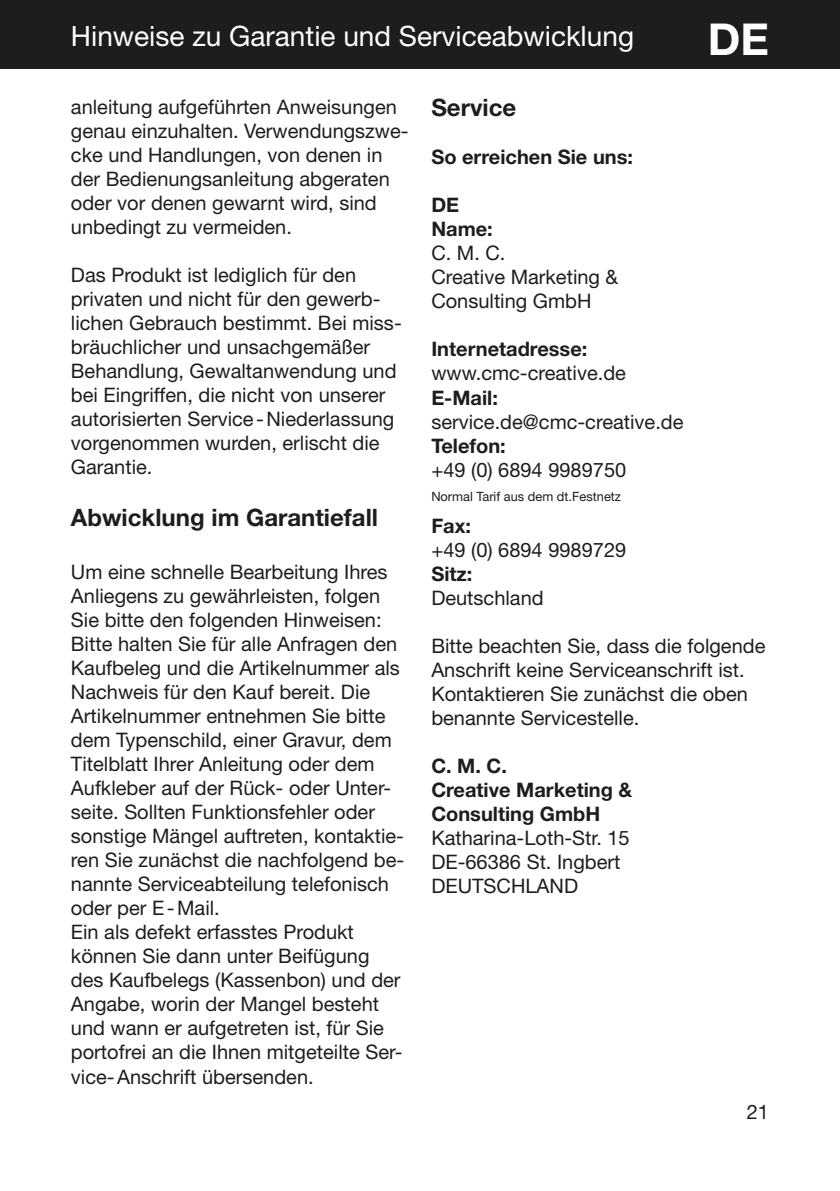
<style>
.page{position:relative;width:840px;height:1191px;background:#fff}
.page>*{position:absolute;margin:0;border:0;box-sizing:border-box;transform-origin:0 0}
.t1{font:700 44px "Helvetica Neue LT Std";color:#fff}
.t2{font:28px "Helvetica Neue LT Std";color:#fff}
.t3{font:700 24px "Helvetica Neue LT Std";color:#1d1d1b}
.t4{font:20px/24px "Helvetica Neue LT Std";color:#1d1d1b}
.t5{font:700 20px/24px "Helvetica Neue LT Std";color:#1d1d1b}
.t6{font:12.8px "Helvetica Neue LT Std";color:#1d1d1b}
</style>
<div class="page">
<div style="left:0;top:0;width:839px;height:68px;background:#1d1d1b"></div>
<h2 class="t2" style="left:71px;top:19px;width:564px">Hinweise zu Garantie und Serviceabwicklung</h2>
<h1 class="t1" style="left:707px;top:12px;width:63px">DE</h1>
<p class="t4" style="left:71px;top:94px;width:339px">anleitung aufgeführten Anweisungen genau einzuhalten. Verwendungszwe&shy;cke und Handlungen, von denen in der Bedienungsanleitung abgeraten oder vor denen gewarnt wird, sind unbedingt zu vermeiden.</p>
<p class="t4" style="left:71px;top:262px;width:332px">Das Produkt ist lediglich für den privaten und nicht für den gewerb&shy;lichen Gebrauch bestimmt. Bei miss&shy;bräuchlicher und unsachgemäßer<br>Behandlung, Gewaltanwendung und bei Eingriffen, die nicht von unserer autorisierten Service-Niederlassung vorgenommen wurden, erlischt die<br>Garantie.</p>
<p class="t3" style="left:71px;top:503px;width:308px">Abwicklung im Garantiefall</p>
<p class="t4" style="left:71px;top:560px;width:335px">Um eine schnelle Bearbeitung Ihres Anliegens zu gewährleisten, folgen Sie bitte den folgenden Hinweisen:<br>Bitte halten Sie für alle Anfragen den Kaufbeleg und die Artikelnummer als Nachweis für den Kauf bereit. Die Artikelnummer entnehmen Sie bitte dem Typenschild, einer Gravur, dem Titelblatt Ihrer Anleitung oder dem Aufkleber auf der Rück- oder Unter&shy;seite. Sollten Funktionsfehler oder sonstige Mängel auftreten, kontaktie&shy;ren Sie zunächst die nachfolgend be&shy;nannte Serviceabteilung telefonisch oder per E-Mail.<br>Ein als defekt erfasstes Produkt können Sie dann unter Beifügung des Kaufbelegs (Kassenbon) und der Angabe, worin der Mangel besteht und wann er aufgetreten ist, für Sie portofrei an die Ihnen mitgeteilte Ser&shy;vice-Anschrift übersenden.</p>
<p class="t3" style="left:431px;top:93px;width:86px">Service</p>
<p class="t5" style="left:431px;top:145px;width:203px">So erreichen Sie uns:</p>
<p class="t5" style="left:431px;top:193px;width:63px">DE<br>Name:</p>
<p class="t4" style="left:431px;top:241px;width:188px">C. M. C.<br>Creative Marketing &amp;<br>Consulting GmbH</p>
<p class="t5" style="left:431px;top:337px;width:157px">Internetadresse:</p>
<p class="t4" style="left:431px;top:361px;width:196px">www.cmc-creative.de</p>
<p class="t5" style="left:431px;top:385px;width:68px">E-Mail:</p>
<p class="t4" style="left:431px;top:409px;width:253px">service.de@cmc-creative.de</p>
<p class="t5" style="left:431px;top:433px;width:76px">Telefon:</p>
<p class="t4" style="left:431px;top:457px;width:196px">+49 (0) 6894 9989750</p>
<p class="t6" style="left:431px;top:489px;width:191px">Normal Tarif aus dem dt.Festnetz</p>
<p class="t5" style="left:431px;top:513px;width:41px">Fax:</p>
<p class="t4" style="left:431px;top:537px;width:196px">+49 (0) 6894 9989729</p>
<p class="t5" style="left:431px;top:561px;width:43px">Sitz:</p>
<p class="t4" style="left:431px;top:585px;width:114px">Deutschland</p>
<p class="t4" style="left:431px;top:633px;width:335px">Bitte beachten Sie, dass die folgende Anschrift keine Serviceanschrift ist.<br>Kontaktieren Sie zunächst die oben benannte Servicestelle.</p>
<p class="t5" style="left:431px;top:753px;width:202px">C. M. C.<br>Creative Marketing &amp;<br>Consulting GmbH</p>
<p class="t4" style="left:431px;top:825px;width:200px">Katharina-Loth-Str. 15<br>DE-66386 St. Ingbert<br>DEUTSCHLAND</p>
<p class="t4" style="left:746px;top:1099px;width:24px">21</p>
</div>
